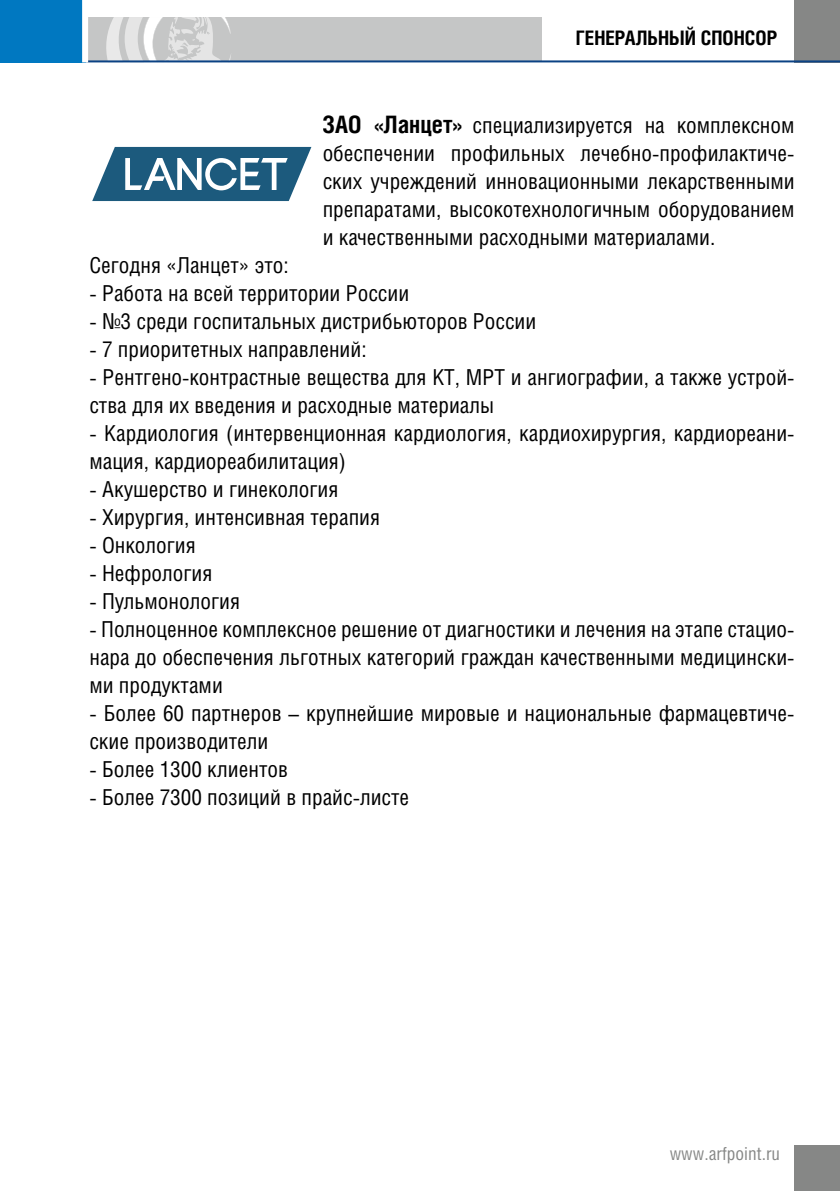
<style>
.page{position:relative;width:840px;height:1191px;background:#fff}
.page>*{position:absolute;margin:0;border:0;box-sizing:border-box;transform-origin:0 0}
.t1{font:22px/28px "Helios Cond C";color:#000}
.t2{font:700 20px "Helios Cond C";color:#000}
.t3{font:18px "Helios Cond C";color:#868786}
.s1{font-weight:700;font-size:24px}
</style>
<div class="page">
<div style="left:78px;top:17px;width:463px;height:44px;background:#c5c6c6"></div>
<svg style="left:106px;top:17px;width:125px;height:43px"></svg>
<div style="left:794px;top:0;width:45px;height:62px;background:#868786"></div>
<div style="left:794px;top:1145px;width:45px;height:46px;background:#868786"></div>
<hr style="left:0;top:60px;width:839px;height:2px;background:#0b4284">
<div style="left:0;top:0;width:85px;height:62px;background:#0078c1"></div>
<div style="left:82px;top:0;width:6px;height:62px;background:#fff"></div>
<svg style="left:92px;top:147px;width:219px;height:54px"></svg>
<p class="t2" style="left:575px;top:25px;width:96px">ГЕНЕРАЛЬНЫЙ</p>
<p class="t2" style="left:700px;top:25px;width:56px">спонсор</p>
<p class="t1" style="left:322px;top:111px;width:473px;text-align:justify"><span class="s1">ЗАО «Ланцет»</span> специализируется на комплексном обеспечении профильных лечебно-профилактиче&shy;ских учреждений инновационными лекарственными препаратами, высокотехнологичным оборудованием и качественными расходными материалами.</p>
<p class="t1" style="left:89px;top:251px;width:201px">Сегодня «Ланцет» это:</p>
<p class="t1" style="left:89px;top:279px;width:321px">- Работа на всей территории России</p>
<p class="t1" style="left:89px;top:307px;width:448px">- №3 среди госпитальных дистрибьюторов России</p>
<p class="t1" style="left:89px;top:335px;width:278px">- 7 приоритетных направлений:</p>
<p class="t1" style="left:89px;top:363px;width:706px">- Рентгено-контрастные вещества для КТ, МРТ и ангиографии, а также устрой&shy;ства для их введения и расходные материалы</p>
<p class="t1" style="left:89px;top:419px;width:706px">- Кардиология (интервенционная кардиология, кардиохирургия, кардиореани&shy;мация, кардиореабилитация)</p>
<p class="t1" style="left:89px;top:475px;width:250px">- Акушерство и гинекология</p>
<p class="t1" style="left:89px;top:503px;width:292px">- Хирургия, интенсивная терапия</p>
<p class="t1" style="left:89px;top:531px;width:108px">- Онкология</p>
<p class="t1" style="left:89px;top:559px;width:124px">- Нефрология</p>
<p class="t1" style="left:89px;top:587px;width:152px">- Пульмонология</p>
<p class="t1" style="left:89px;top:615px;width:706px;text-align:justify">- Полноценное комплексное решение от диагностики и лечения на этапе стацио&shy;нара до обеспечения льготных категорий граждан качественными медицински&shy;ми продуктами</p>
<p class="t1" style="left:89px;top:699px;width:706px">- Более 60 партнеров – крупнейшие мировые и национальные фармацевтиче&shy;ские производители</p>
<p class="t1" style="left:89px;top:755px;width:200px">- Более 1300 клиентов</p>
<p class="t1" style="left:89px;top:783px;width:321px">- Более 7300 позиций в прайс-листе</p>
<p class="t3" style="left:669px;top:1142px;width:112px">www.arfpoint.ru</p>
</div>
